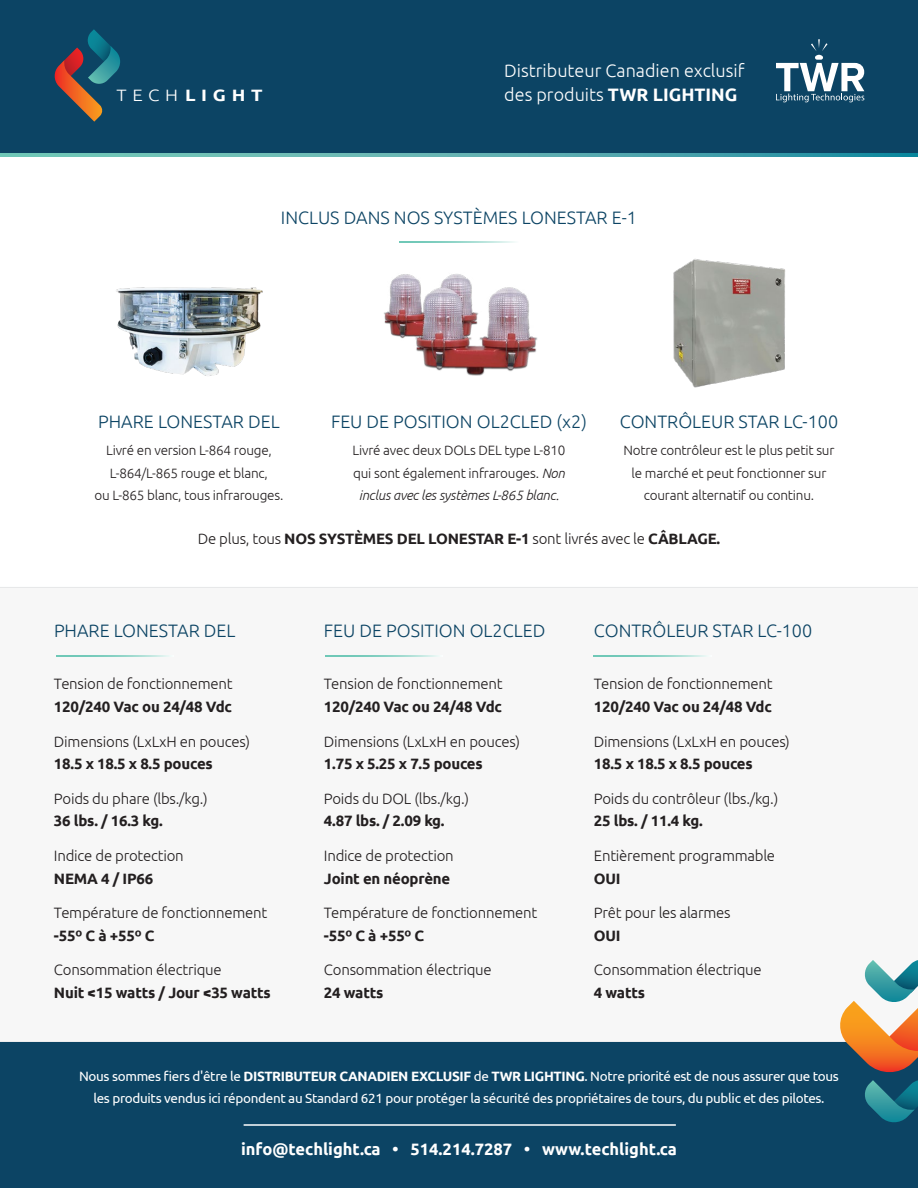
<style>
.page{position:relative;width:918px;height:1188px;background:#fff}
.page>*{position:absolute;margin:0;border:0;box-sizing:border-box;transform-origin:0 0}
.t1{font:300 18px "Ubuntu";color:#0c4464}
.t2{font:300 18px/24px "Ubuntu";color:#fff}
.t3{font:700 16.5px "Ubuntu";color:#fff}
.t4{font:700 16.5px "Ubuntu";color:#fff;scale:1.14 1}
.t5{font:300 15px "Ubuntu";letter-spacing:-.015em;color:#231f20}
.t6{font:700 15px "Ubuntu";letter-spacing:-.015em;color:#231f20}
.t7{font:300 13.5px/22.5px "Ubuntu";letter-spacing:-.015em;color:#231f20;text-align:center}
.t8{font:13.5px/22.5px "Ubuntu";letter-spacing:-.025em;color:#fff;text-align:center}
.s1{font-weight:300}
.s2{font-weight:700}
.s3{font-style:italic}
</style>
<div class="page">
<img style="left:384px;top:274px;width:154px;height:102px">
<img style="left:116px;top:287px;width:147px;height:89px">
<svg style="left:0;top:587px;width:918px;height:455px"></svg>
<div style="left:0;top:0;width:918px;height:153px;background:#0c4464"></div>
<svg style="left:776px;top:39px;width:88px;height:63px"></svg>
<svg style="left:0;top:153px;width:918px;height:4px;background:#57afaf"></svg>
<div style="left:0;top:1042px;width:918px;height:146px;background:#0c4464"></div>
<hr style="left:244px;top:1124px;width:432px;height:2px;background:#fff">
<svg style="left:399px;top:241px;width:116px;height:2px"></svg>
<img style="left:673px;top:259px;width:113px;height:129px">
<svg style="left:838px;top:960px;width:80px;height:163px"></svg>
<svg style="left:54px;top:29px;width:66px;height:93px"></svg>
<svg style="left:56px;top:656px;width:118px;height:1px"></svg>
<svg style="left:325px;top:656px;width:118px;height:1px"></svg>
<svg style="left:594px;top:656px;width:117px;height:1px"></svg>
<p class="t4" style="left:117px;top:85px;width:129px"><span class="s1">TECH</span>LIGHT</p>
<p class="t2" style="left:504px;top:58px;width:242px">Distributeur Canadien exclusif des produits <span class="s2">TWR LIGHTING</span></p>
<p class="t1" style="left:281px;top:207px;width:358px">INCLUS DANS NOS SYSTÈMES LONESTAR E-1</p>
<p class="t1" style="left:98px;top:411px;width:183px">PHARE LONESTAR DEL</p>
<p class="t7" style="left:95px;top:439px;width:190px">Livré en version L-864 rouge,<br>L-864/L-865 rouge et blanc,<br>ou L-865 blanc, tous infrarouges.</p>
<p class="t1" style="left:331px;top:411px;width:257px">FEU DE POSITION OL2CLED (x2)</p>
<p class="t7" style="left:353px;top:439px;width:214px">Livré avec deux DOLs DEL type L-810 qui sont également infrarouges. <span class="s3">Non inclus avec les systèmes L-865 blanc.</span></p>
<p class="t1" style="left:620px;top:411px;width:220px">CONTRÔLEUR STAR LC-100</p>
<p class="t7" style="left:624px;top:439px;width:212px">Notre contrôleur est le plus petit sur le marché et peut fonctionner sur courant alternatif ou continu.</p>
<p class="t6" style="left:198px;top:530px;width:524px"><span class="s1">De plus, tous</span> NOS SYSTÈMES DEL LONESTAR E-1 <span class="s1">sont livrés avec le</span> CÂBLAGE.</p>
<p class="t1" style="left:54px;top:620px;width:183px">PHARE LONESTAR DEL</p>
<p class="t5" style="left:54px;top:675px;width:180px">Tension de fonctionnement</p>
<p class="t6" style="left:54px;top:698px;width:180px">120/240 Vac ou 24/48 Vdc</p>
<p class="t5" style="left:54px;top:732px;width:198px">Dimensions (LxLxH en pouces)</p>
<p class="t6" style="left:54px;top:755px;width:160px">18.5 x 18.5 x 8.5 pouces</p>
<p class="t5" style="left:54px;top:789px;width:155px">Poids du phare (lbs./kg.)</p>
<p class="t6" style="left:54px;top:812px;width:110px">36 lbs. / 16.3 kg.</p>
<p class="t5" style="left:54px;top:847px;width:131px">Indice de protection</p>
<p class="t6" style="left:54px;top:869px;width:101px">NEMA 4 / IP66</p>
<p class="t5" style="left:54px;top:904px;width:215px">Température de fonctionnement</p>
<p class="t6" style="left:54px;top:926px;width:102px">-55º C à +55º C</p>
<p class="t5" style="left:54px;top:961px;width:169px">Consommation électrique</p>
<p class="t6" style="left:54px;top:984px;width:218px">Nuit &lt;15 watts / Jour &lt;35 watts</p>
<p class="t1" style="left:324px;top:620px;width:223px">FEU DE POSITION OL2CLED</p>
<p class="t5" style="left:324px;top:675px;width:180px">Tension de fonctionnement</p>
<p class="t6" style="left:324px;top:698px;width:180px">120/240 Vac ou 24/48 Vdc</p>
<p class="t5" style="left:324px;top:732px;width:198px">Dimensions (LxLxH en pouces)</p>
<p class="t6" style="left:324px;top:755px;width:160px">1.75 x 5.25 x 7.5 pouces</p>
<p class="t5" style="left:324px;top:789px;width:147px">Poids du DOL (lbs./kg.)</p>
<p class="t6" style="left:324px;top:812px;width:122px">4.87 lbs. / 2.09 kg.</p>
<p class="t5" style="left:324px;top:847px;width:131px">Indice de protection</p>
<p class="t6" style="left:324px;top:869px;width:128px">Joint en néoprène</p>
<p class="t5" style="left:324px;top:904px;width:215px">Température de fonctionnement</p>
<p class="t6" style="left:324px;top:926px;width:102px">-55º C à +55º C</p>
<p class="t5" style="left:324px;top:961px;width:169px">Consommation électrique</p>
<p class="t6" style="left:324px;top:984px;width:61px">24 watts</p>
<p class="t1" style="left:594px;top:620px;width:220px">CONTRÔLEUR STAR LC-100</p>
<p class="t5" style="left:594px;top:675px;width:180px">Tension de fonctionnement</p>
<p class="t6" style="left:594px;top:698px;width:180px">120/240 Vac ou 24/48 Vdc</p>
<p class="t5" style="left:594px;top:732px;width:198px">Dimensions (LxLxH en pouces)</p>
<p class="t6" style="left:594px;top:755px;width:160px">18.5 x 18.5 x 8.5 pouces</p>
<p class="t5" style="left:594px;top:789px;width:186px">Poids du contrôleur (lbs./kg.)</p>
<p class="t6" style="left:594px;top:812px;width:110px">25 lbs. / 11.4 kg.</p>
<p class="t5" style="left:594px;top:847px;width:183px">Entièrement programmable</p>
<p class="t6" style="left:594px;top:869px;width:28px">OUI</p>
<p class="t5" style="left:594px;top:904px;width:138px">Prêt pour les alarmes</p>
<p class="t6" style="left:594px;top:926px;width:28px">OUI</p>
<p class="t5" style="left:594px;top:961px;width:169px">Consommation électrique</p>
<p class="t6" style="left:594px;top:984px;width:53px">4 watts</p>
<p class="t8" style="left:79px;top:1064px;width:761px">Nous sommes fiers d'être le <span class="s2">DISTRIBUTEUR CANADIEN EXCLUSIF</span> de <span class="s2">TWR LIGHTING</span>. Notre priorité est de nous assurer que tous les produits vendus ici répondent au Standard 621 pour protéger la sécurité des propriétaires de tours, du public et des pilotes.</p>
<p class="t3" style="left:241px;top:1139px;width:437px">info@techlight.ca • 514.214.7287 • www.techlight.ca</p>
</div>
